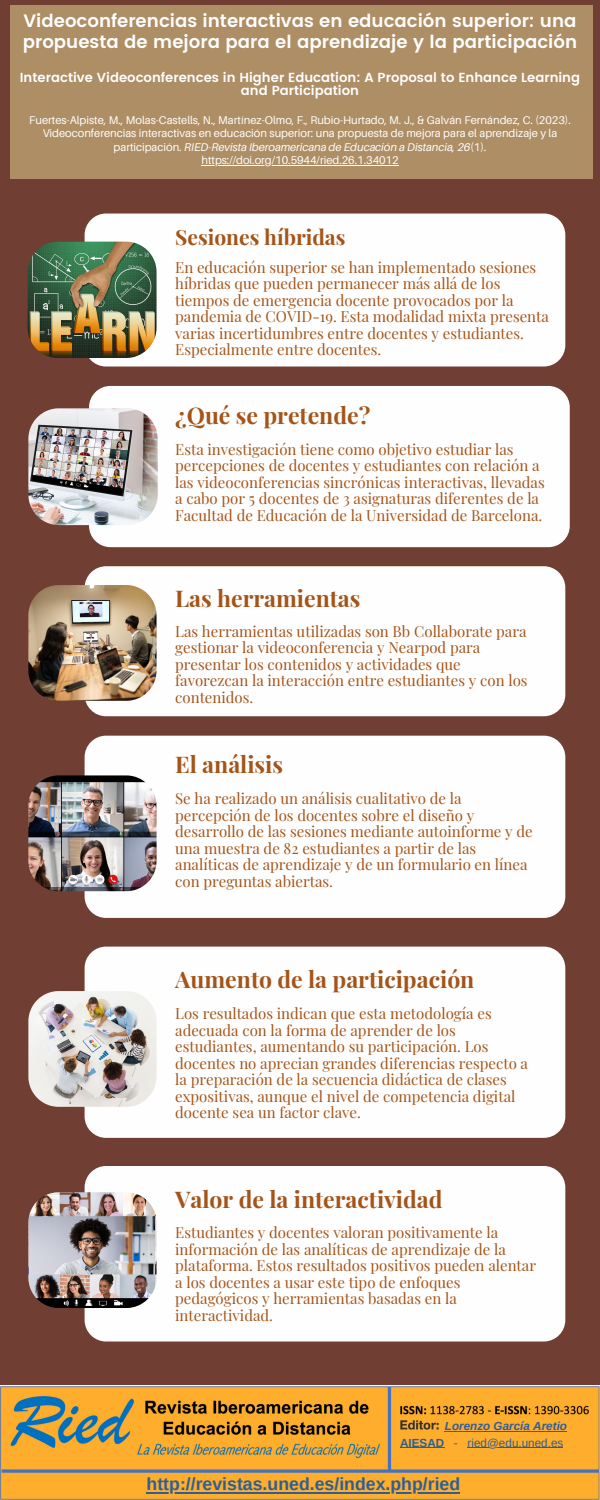
<style>
.page{position:relative;width:600px;height:1500px;background:#703e32}
.page>*{position:absolute;margin:0;border:0;box-sizing:border-box;transform-origin:0 0}
.t1{font:700 23px "Playfair Display";color:#a45419}
.t2{font:700 21px "Playfair Display";color:#a45419}
.t3{font:600 18px/21px "Poppins";color:#fffefe}
.t4{font:700 17.7px "Arimo";color:#2b5f9b}
.t5{font:15px/16.5px "Playfair Display";color:#a45419}
.t6{font:600 13.1px/12.8px "Poppins";color:#fffefe;text-align:center}
.t7{font:italic 700 11.7px/16.2px "Arimo";color:#2b5f9b}
.t8{font:11.2px/13.5px "Aileron";color:#fffefe;text-align:center}
.s1{font-style:italic}
.s2{font-style:normal}
.s3{font-weight:400;font-style:normal}
</style>
<div class="page">
<div style="left:85px;top:214px;width:480px;height:153px;background:#fffefe;border-radius:21px"></div>
<div style="left:89px;top:386px;width:481px;height:161px;background:#fffefe;border-radius:21px"></div>
<div style="left:85px;top:566px;width:480px;height:150px;background:#fffefe;border-radius:21px"></div>
<img style="left:28px;top:585px;width:129px;height:116px">
<div style="left:85px;top:736px;width:480px;height:182px;background:#fffefe;border-radius:21px"></div>
<div style="left:85px;top:947px;width:480px;height:191px;background:#fffefe;border-radius:21px"></div>
<img style="left:28px;top:991px;width:129px;height:116px">
<div style="left:85px;top:1166px;width:480px;height:176px;background:#fffefe;border-radius:21px"></div>
<img style="left:28px;top:1192px;width:129px;height:116px">
<img style="left:28px;top:242px;width:129px;height:116px">
<img style="left:28px;top:408px;width:130px;height:117px">
<img style="left:28px;top:775px;width:129px;height:116px">
<div style="left:10px;top:5px;width:583px;height:173px;background:#ae8e65"></div>
<img style="left:0;top:1385px;width:600px;height:115px">
<hr style="left:445px;top:1431px;width:122px;height:1px;background:#2b5f9b">
<hr style="left:400px;top:1447px;width:44px;height:1px;background:#2b5f9b">
<hr style="left:468px;top:1447px;width:95px;height:1px;background:#2b5f9b">
<hr style="left:147px;top:1492px;width:313px;height:1px;background:#2b5f9b">
<hr style="left:201px;top:165px;width:198px;height:1px;background:#fffefe">
<p class="t3" style="left:23px;top:10px;width:556px">Videoconferencias interactivas en educación superior: una propuesta de mejora para el aprendizaje y la participación</p>
<p class="t6" style="left:20px;top:72px;width:562px">Interactive Videoconferences in Higher Education: A Proposal to Enhance Learning and Participation</p>
<p class="t8" style="left:29px;top:113px;width:543px">Fuertes-Alpiste, M., Molas-Castells, N., Martínez-Olmo, F., Rubio-Hurtado, M. J., &amp; Galván Fernández, C. (2023).<br>Videoconferencias interactivas en educación superior: una propuesta de mejora para el aprendizaje y la participación. <span class="s1">RIED-Revista Iberoamericana de Educación a Distancia, 26</span>(1). https://doi.org/10.5944/ried.26.1.34012</p>
<h2 class="t2" style="left:175px;top:222px;width:172px">Sesiones híbridas</h2>
<p class="t5" style="left:175px;top:258px;width:375px">En educación superior se han implementado sesiones híbridas que pueden permanecer más allá de los tiempos de emergencia docente provocados por la pandemia de COVID-19. Esta modalidad mixta presenta varias incertidumbres entre docentes y estudiantes.<br>Especialmente entre docentes.</p>
<h1 class="t1" style="left:175px;top:399px;width:197px">¿Qué se pretende?</h1>
<p class="t5" style="left:175px;top:440px;width:371px">Esta investigación tiene como objetivo estudiar las percepciones de docentes y estudiantes con relación a las videoconferencias sincrónicas interactivas, llevadas a cabo por 5 docentes de 3 asignaturas diferentes de la Facultad de Educación de la Universidad de Barcelona.</p>
<h1 class="t1" style="left:175px;top:583px;width:187px">Las herramientas</h1>
<p class="t5" style="left:175px;top:622px;width:354px">Las herramientas utilizadas son Bb Collaborate para gestionar la videoconferencia y Nearpod para presentar los contenidos y actividades que favorezcan la interacción entre estudiantes y con los contenidos.</p>
<h1 class="t1" style="left:175px;top:748px;width:109px">El análisis</h1>
<p class="t5" style="left:175px;top:790px;width:359px">Se ha realizado un análisis cualitativo de la percepción de los docentes sobre el diseño y desarrollo de las sesiones mediante autoinforme y de una muestra de 82 estudiantes a partir de las analíticas de aprendizaje y de un formulario en línea con preguntas abiertas.</p>
<h1 class="t1" style="left:175px;top:963px;width:301px">Aumento de la participación</h1>
<p class="t5" style="left:175px;top:1005px;width:354px">Los resultados indican que esta metodología es adecuada con la forma de aprender de los estudiantes, aumentando su participación. Los docentes no aprecian grandes diferencias respecto a la preparación de la secuencia didáctica de clases expositivas, aunque el nivel de competencia digital docente sea un factor clave.</p>
<h1 class="t1" style="left:175px;top:1183px;width:269px">Valor de la interactividad</h1>
<p class="t5" style="left:175px;top:1224px;width:362px">Estudiantes y docentes valoran positivamente la información de las analíticas de aprendizaje de la plataforma. Estos resultados positivos pueden alentar a los docentes a usar este tipo de enfoques pedagógicos y herramientas basadas en la interactividad.</p>
<p class="t7" style="left:400px;top:1418px;width:168px;text-indent:45px">Lorenzo García Aretio<br><span class="s2">AIESAD</span> <span class="s3">- ried@edu.uned.es</span></p>
<p class="t4" style="left:147px;top:1474px;width:315px">http://revistas.uned.es/index.php/ried</p>
</div>
